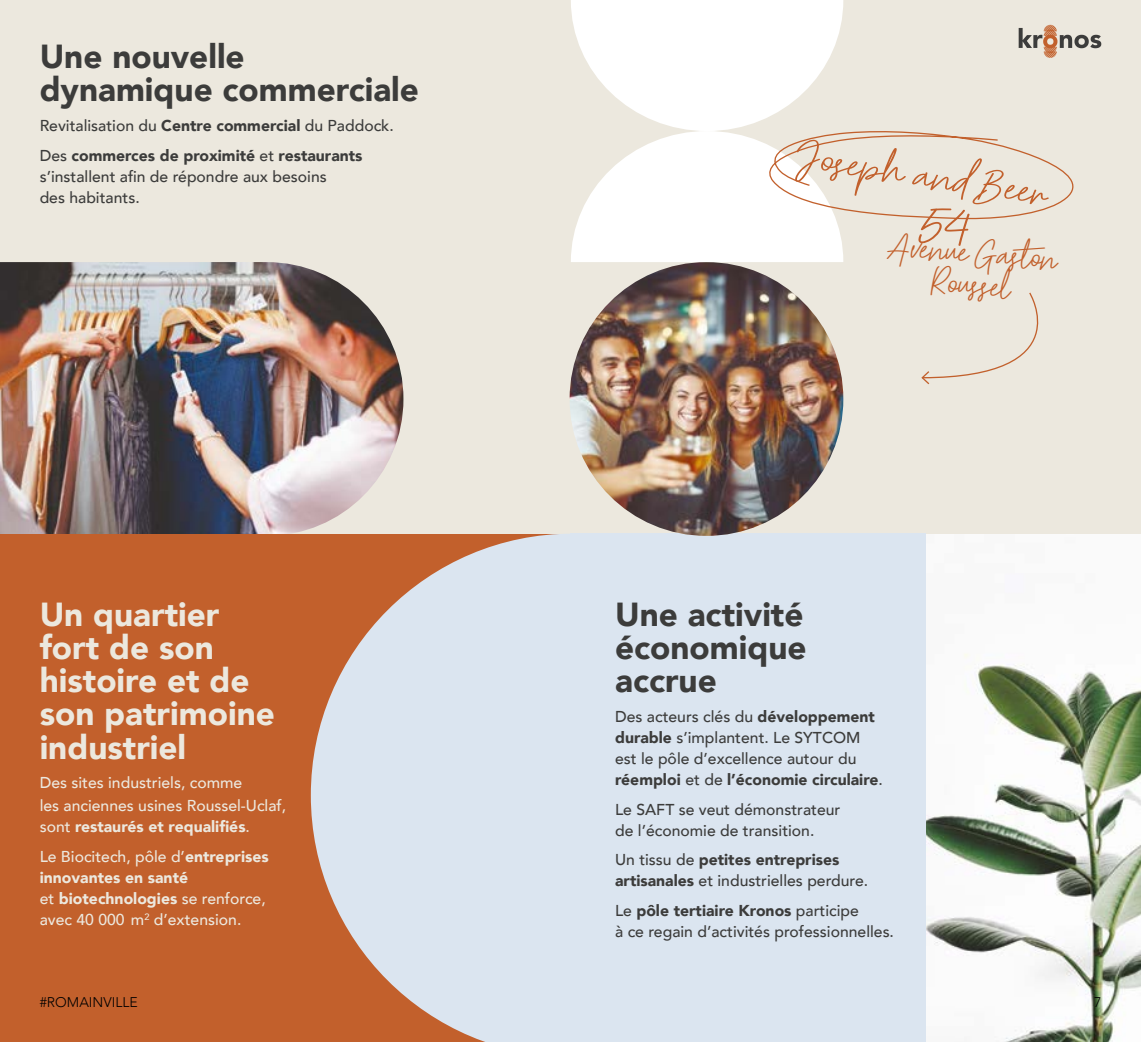
<style>
.page{position:relative;width:1141px;height:1042px;background:#fff}
.page>*{position:absolute;margin:0;border:0;box-sizing:border-box;transform-origin:0 0}
.t1{font:42.35px "Hesterica";color:#c2602c;scale:1.39 1}
.t2{font:36.23px/32.2px "Hesterica";color:#c2602c;text-align:center;scale:1.19 1}
.t3{font:900 33.25px/33.2px "Avenir";color:#3c3c3b;text-align:justify}
.t4{font:900 33.25px/33.2px "Avenir";color:#ece8de}
.t5{font:500 15.75px/21px "Avenir";color:#3c3c3b}
.t6{font:500 15.75px/21px "Avenir";color:#ece8de}
.t7{font:900 15.75px/29.8px "Avenir";color:#3c3c3b}
.t8{font:900 15.75px/29.8px "Avenir";color:#ece8de}
.t9{font:300 14px "Avenir";color:#000}
.s1{font-weight:500}
.s2{font-weight:900}
</style>
<div class="page">
<div style="left:0;top:0;width:1141px;height:535px;background:#ece8de"></div>
<img style="left:0;top:262px;width:403px;height:273px">
<div style="left:0;top:535px;width:925px;height:507px;background:#c2602c"></div>
<div style="left:570px;top:534px;width:356px;height:508px;background:#dbe5f0"></div>
<img style="left:570px;top:262px;width:273px;height:274px;border-radius:137px">
<svg style="left:311px;top:534px;width:259px;height:508px;fill:#dbe5f0"></svg>
<img style="left:926px;top:653px;width:215px;height:389px">
<svg style="left:921px;top:292px;width:118px;height:93px"></svg>
<svg style="left:571px;top:0;width:531px;height:262px"></svg>
<h3 class="t3" style="left:40px;top:39px;width:381px">Une nouvelle dynamique commerciale</h3>
<p class="t7" style="left:40px;top:110px;width:356px"><span class="s1">Revitalisation du</span> Centre commercial <span class="s1">du Paddock.<br>Des</span> commerces de proximité <span class="s1">et</span> restaurants</p>
<p class="t5" style="left:40px;top:165px;width:289px">s’installent afin de répondre aux besoins des habitants.</p>
<h3 class="t4" style="left:40px;top:596px;width:237px">Un quartier fort de son histoire et de son patrimoine industriel</h3>
<p class="t6" style="left:40px;top:770px;width:248px;line-height:22.8px">Des sites industriels, comme<br>les anciennes usines Roussel-Uclaf,</p>
<p class="t8" style="left:40px;top:811px;width:231px"><span class="s1">sont</span> restaurés et requalifiés<span class="s1">.<br>Le Biocitech, pôle d’</span>entreprises</p>
<p class="t6" style="left:40px;top:866px;width:228px"><span class="s2">innovantes en santé<br></span>et <span class="s2">biotechnologies</span> se renforce, avec 40 000 m<sup>2</sup> d’extension.</p>
<h1 class="t1" style="left:801px;top:121px;width:185px;rotate:9deg">Joseph and Beer</h1>
<h2 class="t2" style="left:892px;top:223px;width:143px;rotate:4deg">Avenue Gaston<br>Roussel</h2>
<h3 class="t3" style="left:615px;top:596px;width:193px">Une activité économique accrue</h3>
<p class="t5" style="left:615px;top:705px;width:269px">Des acteurs clés du <span class="s2">développement durable</span> s’implantent. Le SYTCOM est le pôle d’excellence autour du <span class="s2">réemploi</span> et de <span class="s2">l’économie circulaire</span>.</p>
<p class="t5" style="left:615px;top:798px;width:227px">Le SAFT se veut démonstrateur de l’économie de transition.</p>
<p class="t5" style="left:615px;top:848px;width:255px">Un tissu de <span class="s2">petites entreprises artisanales</span> et industrielles perdure.</p>
<p class="t5" style="left:615px;top:899px;width:280px">Le <span class="s2">pôle tertiaire Kronos</span> participe<br>à ce regain d’activités professionnelles.</p>
<p class="t9" style="left:40px;top:994px;width:100px">#ROMAINVILLE</p>
<p class="t9" style="left:1094px;top:994px;width:9px">7</p>
</div>
